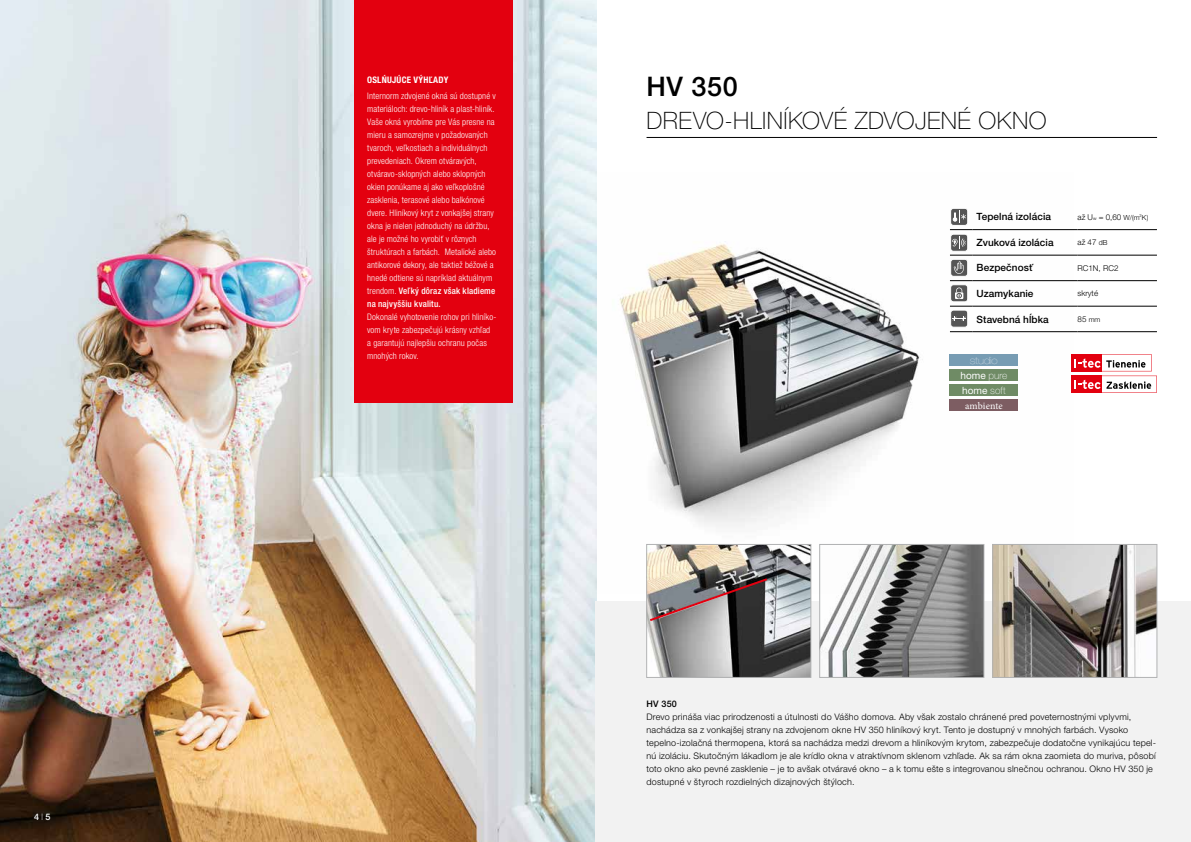
<style>
.page{position:relative;width:1191px;height:842px;background:#fff}
.page>*{position:absolute;margin:0;border:0;box-sizing:border-box;transform-origin:0 0}
.t1{font:500 27px "Helvetica Neue LT Pro";color:#000}
.t2{font:100 24px "Helvetica Neue LT Pro";letter-spacing:.02em;color:#000}
.t3{font:500 10px "Helvetica Neue LT Pro";letter-spacing:.005em;color:#000}
.t4{font:10px/15.1px "Helvetica Neue LT Pro";letter-spacing:.005em;color:#fff;text-align:center}
.t5{font:10px "Minion Pro";color:#fff}
.t6{font:300 condensed 9px/13px "Helvetica Neue LT Pro";letter-spacing:.01em;color:#fff}
.t7{font:300 9px/13px "Helvetica Neue LT Pro";letter-spacing:.02em;color:#000}
.t8{font:700 condensed 9px "Helvetica Neue LT Pro";letter-spacing:.025em;color:#fff}
.t9{font:500 9px "Helvetica Neue LT Pro";color:#000}
.t10{font:500 9px "Helvetica Neue LT Pro";color:#fff}
.t11{font:300 8px "Helvetica Neue LT Pro";color:#000}
.s1{font-weight:100}
.s2{font-weight:500}
.s3{font-size:7px}
.s4{font-weight:200;font-stretch:expanded}
</style>
<div class="page">
<img style="left:0;top:0;width:595px;height:842px">
<div style="left:595px;top:601px;width:596px;height:241px;background:#f2f2f2"></div>
<div style="left:354px;top:0;width:159px;height:403px;background:#e3000f"></div>
<img style="left:821px;top:601px;width:161px;height:74px">
<div style="left:819px;top:544px;width:165px;height:133px;border:1px solid #b1b2b3"></div>
<img style="left:994px;top:601px;width:161px;height:74px">
<div style="left:992px;top:544px;width:165px;height:133px;border:1px solid #b1b2b3"></div>
<div style="left:595px;top:0;width:596px;height:601px;background:#fff"></div>
<img style="left:595px;top:173px;width:478px;height:421px">
<img style="left:648px;top:546px;width:161px;height:129px">
<div style="left:646px;top:544px;width:165px;height:133px;border:1px solid #b1b2b3"></div>
<svg style="left:647px;top:577px;width:122px;height:46px;background:#7c7373"></svg>
<div style="left:1071px;top:376px;width:31px;height:17px;background:#e3000f"></div>
<div style="left:1071px;top:354px;width:31px;height:17px;background:#e3000f"></div>
<svg style="left:1074px;top:354px;width:83px;height:39px"></svg>
<p class="t10" style="left:34px;top:811px;width:18px">4 <span class="s1">I</span> 5</p>
<p class="t8" style="left:367px;top:74px;width:83px">OSLŃUJÚCE VÝHĽADY</p>
<p class="t6" style="left:367px;top:89px;width:130px">Internorm zdvojené okná sú dostupné v materiáloch: drevo-hliník a plast-hliník.<br>Vaše okná vyrobíme pre Vás presne na mieru a samozrejme v požadovaných tvaroch, veľkostiach a individuálnych prevedeniach. Okrem otváravých, otváravo-sklopných alebo sklopných okien ponúkame aj ako veľkoplošné zasklenia, terasové alebo balkónové dvere. Hliníkový kryt z vonkajšej strany okna je nielen jednoduchý na údržbu, ale je možné ho vyrobiť v rôznych štruktúrach a farbách. Metalické alebo antikorové dekory, ale taktiež béžové a hnedé odtiene sú napríklad aktuálnym trendom. <span class="s2">Veľký dôraz však kladieme na najvyššiu kvalitu.</span></p>
<p class="t6" style="left:367px;top:310px;width:131px">Dokonalé vyhotovenie rohov pri hliníko&shy;vom kryte zabezpečujú krásny vzhľad<br>a garantujú najlepšiu ochranu počas mnohých rokov.</p>
<h1 class="t1" style="left:646px;top:70px;width:93px">HV 350</h1>
<h2 class="t2" style="left:646px;top:106px;width:402px">DREVO-HLINÍKOVÉ ZDVOJENÉ OKNO</h2>
<p class="t3" style="left:976px;top:211px;width:76px">Tepelná izolácia</p>
<p class="t11" style="left:1077px;top:212px;width:72px">až U<sub>w</sub> = 0,60 <span class="s3">W/(m</span><sup>2</sup><span class="s3">K)</span></p>
<p class="t3" style="left:976px;top:236px;width:78px">Zvuková izolácia</p>
<p class="t11" style="left:1077px;top:237px;width:32px">až 47 <span class="s3">dB</span></p>
<p class="t3" style="left:976px;top:262px;width:58px">Bezpečnosť</p>
<p class="t11" style="left:1077px;top:263px;width:42px">RC1N, RC2</p>
<p class="t3" style="left:976px;top:287px;width:58px">Uzamykanie</p>
<p class="t11" style="left:1077px;top:289px;width:22px">skryté</p>
<p class="t3" style="left:976px;top:313px;width:74px">Stavebná hĺbka</p>
<p class="t11" style="left:1077px;top:314px;width:24px">85 <span class="s3">mm</span></p>
<p class="t4" style="left:960px;top:352px;width:48px"><span class="s4">studio </span>home <span class="s1">pure </span>home <span class="s1">soft</span></p>
<p class="t5" style="left:965px;top:399px;width:39px">ambiente</p>
<p class="t9" style="left:646px;top:698px;width:32px">HV 350</p>
<p class="t7" style="left:646px;top:710px;width:511px">Drevo prináša viac prirodzenosti a útulnosti do Vášho domova. Aby však zostalo chránené pred poveternostnými vplyvmi, nachádza sa z vonkajšej strany na zdvojenom okne HV 350 hliníkový kryt. Tento je dostupný v mnohých farbách. Vysoko tepelno-izolačná thermopena, ktorá sa nachádza medzi drevom a hliníkovým krytom, zabezpečuje dodatočne vynikajúcu tepel&shy;nú izoláciu. Skutočným lákadlom je ale krídlo okna v atraktívnom sklenom vzhľade. Ak sa rám okna zaomieta do muriva, pôsobí toto okno ako pevné zasklenie – je to avšak otváravé okno – a k tomu ešte s integrovanou slnečnou ochranou. Okno HV 350 je dostupné v štyroch rozdielných dizajnových štýloch.</p>
</div>
